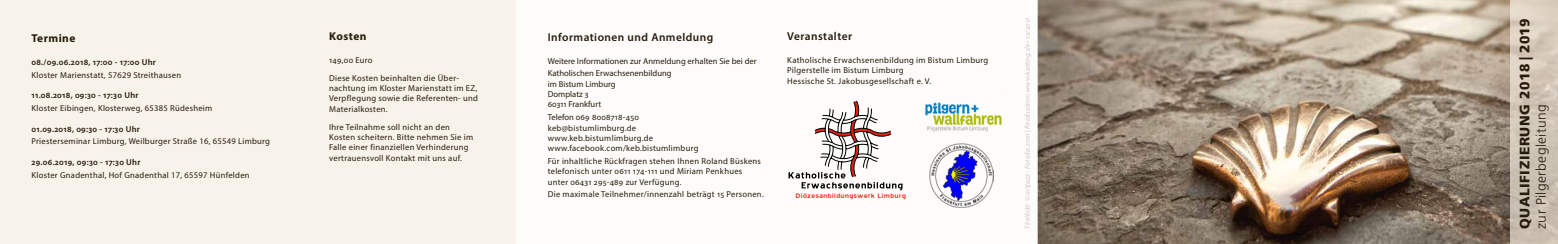
<style>
.page{position:relative;width:1558px;height:244px;background:#fff}
.page>*{position:absolute;margin:0;border:0;box-sizing:border-box;transform-origin:0 0}
.t1{font:900 13.65px "Frutiger LT Pro";letter-spacing:.04em;color:#271b0b}
.t2{font:300 13.65px "Frutiger LT Pro";letter-spacing:.03em;color:#271b0b}
.t3{font:600 11.38px "Myriad Pro";letter-spacing:.04em;color:#271b0b}
.t4{font:700 11.38px "Myriad Pro";letter-spacing:.04em;color:#271b0b}
.t5{font:8.58px/10.3px "Myriad Pro";letter-spacing:.03em;color:#271b0b}
.t6{font:8.58px/10.3px "Myriad Pro";color:#271b0b}
.t7{font:600 8.58px "Myriad Pro";letter-spacing:.03em;color:#271b0b}
.t8{font:8.05px "Blue Highway";color:#e42313}
.t9{font:italic 7px "Myriad Pro";letter-spacing:.03em;color:#c6c6c6}
</style>
<div class="page">
<div style="left:0;top:0;width:516px;height:243px;background:#f8f3ea"></div>
<img style="left:1037px;top:0;width:474px;height:243px">
<svg style="left:1511px;top:0;width:47px;height:243px;background:#d1c6b7"></svg>
<div style="left:516px;top:0;width:521px;height:243px;background:#fdfcf9"></div>
<svg style="left:788px;top:100px;width:114px;height:90px"></svg>
<img style="left:925px;top:102px;width:77px;height:30px">
<img style="left:929px;top:143px;width:64px;height:64px">
<h2 class="t4" style="left:32px;top:31px;width:45px">Termine</h2>
<p class="t7" style="left:32px;top:56px;width:126px">08./09.06.2018, 17:00 - 17:00 Uhr</p>
<p class="t5" style="left:32px;top:69px;width:151px">Kloster Marienstatt, 57629 Streithausen</p>
<p class="t7" style="left:32px;top:89px;width:109px">11.08.2018, 09:30 - 17:30 Uhr</p>
<p class="t5" style="left:32px;top:102px;width:182px">Kloster Eibingen, Klosterweg, 65385 Rüdesheim</p>
<p class="t7" style="left:32px;top:123px;width:110px">01.09.2018, 09:30 - 17:30 Uhr</p>
<p class="t5" style="left:32px;top:136px;width:240px">Priesterseminar Limburg, Weilburger Straße 16, 65549 Limburg</p>
<p class="t7" style="left:32px;top:156px;width:110px">29.06.2019, 09:30 - 17:30 Uhr</p>
<p class="t5" style="left:32px;top:169px;width:220px">Kloster Gnadenthal, Hof Gnadenthal 17, 65597 Hünfelden</p>
<h2 class="t4" style="left:329px;top:29px;width:39px">Kosten</h2>
<p class="t5" style="left:329px;top:51px;width:131px;line-height:17.8px">149,00 Euro<br>Diese Kosten beinhalten die Über-</p>
<p class="t5" style="left:329px;top:83px;width:150px;text-align:justify">nachtung im Kloster Marienstatt im EZ, Verpflegung sowie die Referenten- und Materialkosten.</p>
<p class="t5" style="left:329px;top:121px;width:145px">Ihre Teilnahme soll nicht an den Kosten scheitern. Bitte nehmen Sie im Falle einer finanziellen Verhinderung vertrauensvoll Kontakt mit uns auf.</p>
<h2 class="t3" style="left:548px;top:30px;width:167px">Informationen und Anmeldung</h2>
<p class="t6" style="left:548px;top:54px;width:210px;line-height:12.8px">Weitere Informationen zur Anmeldung erhalten Sie bei der<br>Katholischen Erwachsenenbildung</p>
<p class="t6" style="left:548px;top:78px;width:69px">im Bistum Limburg<br>Domplatz 3<br>60311 Frankfurt</p>
<p class="t5" style="left:548px;top:112px;width:152px">Telefon 069 8008718-450 keb@bistumlimburg.de www.keb.bistumlimburg.de www.facebook.com/keb.bistumlimburg</p>
<p class="t5" style="left:548px;top:155px;width:215px">Für inhaltliche Rückfragen stehen Ihnen Roland Büskens telefonisch unter 0611 174-111 und Miriam Penkhues unter 06431 295-489 zur Verfügung.</p>
<p class="t5" style="left:548px;top:189px;width:217px">Die maximale Teilnehmer/innenzahl beträgt 15 Personen.</p>
<h2 class="t3" style="left:787px;top:29px;width:66px">Veranstalter</h2>
<p class="t5" style="left:787px;top:55px;width:202px">Katholische Erwachsenenbildung im Bistum Limburg<br>Pilgerstelle im Bistum Limburg<br>Hessische St. Jakobusgesellschaft e. V.</p>
<p class="t8" style="left:795px;top:191px;width:112px">Diözesanbildungswerk Limburg</p>
<p class="t9" style="left:1023px;top:228px;width:212px;rotate:-90deg">Titelbild: © artjazz - Fotolia.com | Realisation: www.katting.de • 12/2017</p>
<h1 class="t1" style="left:1516px;top:228px;width:212px;rotate:-90deg">QUALIFIZIERUNG 2018 | 2019</h1>
<h1 class="t2" style="left:1533px;top:228px;width:126px;rotate:-90deg">zur Pilgerbegleitung</h1>
</div>
